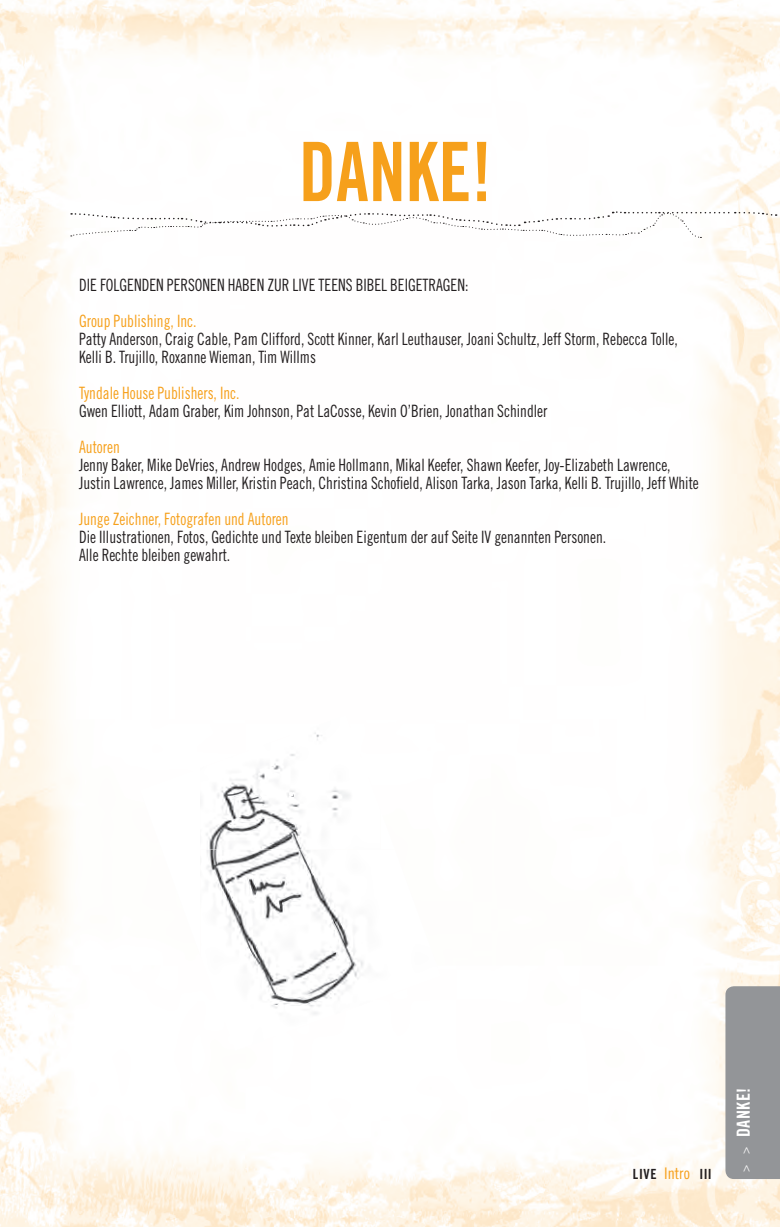
<style>
.page{position:relative;width:780px;height:1227px;background:#fff}
.page>*{position:absolute;margin:0;border:0;box-sizing:border-box;transform-origin:0 0}
.t1{font:82px "Trade Gothic LT Std Bd Cn 20";color:#f6a01b;scale:.9 1}
.t2{font:18px "Trade Gothic LT Std Bd Cn 20";letter-spacing:.03em;color:#fff}
.t3{font:17px/18px "Trade Gothic LT Std Cn 18";color:#231f20;scale:.9 1}
.t4{font:17px "Trade Gothic LT Std Cn 18";color:#f6a01b;scale:.9 1}
.t5{font:14px "Trade Gothic LT Std Bd Cn 20";letter-spacing:.045em;color:#231f20}
.s1{font-family:"Trade Gothic LT Std Cn 18";font-size:16px;color:#f6a01b}
.s2{font-family:"Trade Gothic LT Std";font-size:12px}
</style>
<div class="page">
<img style="left:0;top:0;width:779px;height:1227px">
<img style="left:200px;top:849px;width:241px;height:202px">
<img style="left:140px;top:768px;width:60px;height:187px">
<img style="left:200px;top:715px;width:180px;height:134px">
<img style="left:380px;top:811px;width:14px;height:38px">
<svg style="left:71px;top:211px;width:705px;height:27px"></svg>
<div style="left:725px;top:986px;width:54px;height:193px;background:#939598"></div>
<svg style="left:775px;top:1223px;width:5px;height:4px"></svg>
<h1 class="t1" style="left:299px;top:122px;width:216px">DanKE!</h1>
<p class="t3" style="left:79px;top:276px;width:434px">DIE FOLGENDEN PERSONEN HABEN ZUR LIVE TEENS BIBEL BEIGETRAGEN:</p>
<p class="t4" style="left:79px;top:311px;width:132px">Group Publishing, Inc.</p>
<p class="t3" style="left:79px;top:330px;width:666px">Patty Anderson, Craig Cable, Pam Clifford, Scott Kinner, Karl Leuthauser, Joani Schultz, Jeff Storm, Rebecca Tolle,<br>Kelli B. Trujillo, Roxanne Wieman, Tim Willms</p>
<p class="t4" style="left:79px;top:383px;width:180px">Tyndale House Publishers, Inc.</p>
<p class="t3" style="left:79px;top:402px;width:521px">Gwen Elliott, Adam Graber, Kim Johnson, Pat LaCosse, Kevin O’Brien, Jonathan Schindler</p>
<p class="t4" style="left:79px;top:437px;width:47px">Autoren</p>
<p class="t3" style="left:79px;top:456px;width:689px">Jenny Baker, Mike DeVries, Andrew Hodges, Amie Hollmann, Mikal Keefer, Shawn Keefer, Joy-Elizabeth Lawrence,<br>Justin Lawrence, James Miller, Kristin Peach, Christina Schofield, Alison Tarka, Jason Tarka, Kelli B. Trujillo, Jeff White</p>
<p class="t4" style="left:79px;top:509px;width:234px">Junge Zeichner, Fotografen und Autoren</p>
<p class="t3" style="left:79px;top:528px;width:587px">Die Illustrationen, Fotos, Gedichte und Texte bleiben Eigentum der auf Seite IV genannten Personen.<br>Alle Rechte bleiben gewahrt.</p>
<p class="t5" style="left:632px;top:1165px;width:80px">LIVE <span class="s1">Intro</span> III</p>
<p class="t2" style="left:732px;top:1171px;width:85px;rotate:-90deg"><span class="s2">&gt; &gt;</span> DanKE!</p>
</div>
